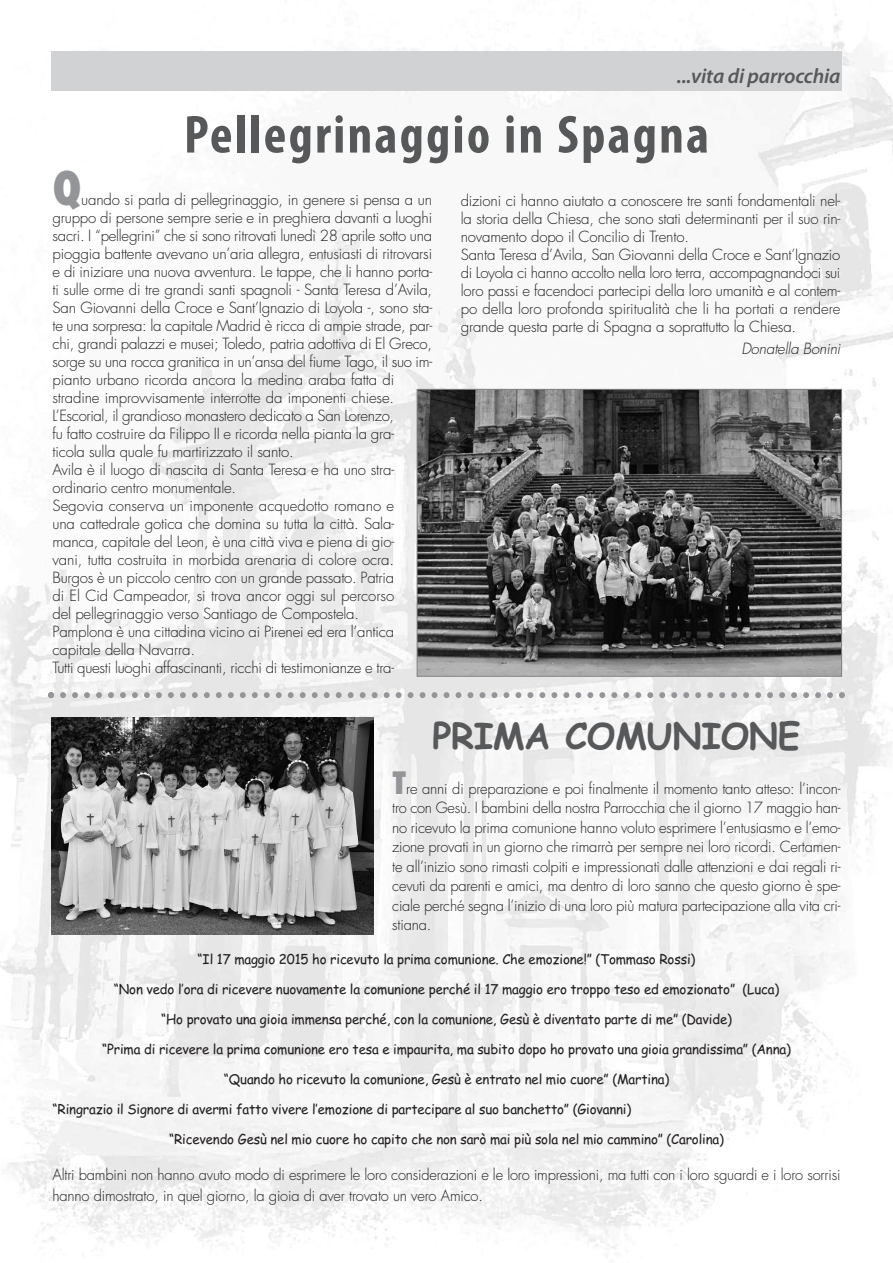
<style>
.page{position:relative;width:893px;height:1263px;background:#fff}
.page>*{position:absolute;margin:0;border:0;box-sizing:border-box;transform-origin:0 0}
.t1{font:700 condensed 54px "Myriad Pro";letter-spacing:.04em;color:#57585a}
.t2{font:800 condensed 45px "Futura";color:#939598}
.t3{font:700 36px "Comic Sans MS";letter-spacing:-.01em;color:#57585a}
.t4{font:italic 600 21px "Myriad Pro";letter-spacing:-.01em;color:#57585a}
.t5{font:300 15px/18px "Futura";letter-spacing:-.015em;color:#231f20}
.t6{font:italic 300 15px "Futura";letter-spacing:-.01em;color:#231f20}
.t7{font:13.5px "Comic Sans MS";letter-spacing:-.01em;color:#231f20}
.s1{font-weight:800;font-stretch:condensed;font-size:30px;color:#939598}
</style>
<div class="page">
<img style="left:0;top:14px;width:893px;height:1243px">
<div style="left:51px;top:51px;width:791px;height:39px;background:#d1d2d4"></div>
<img style="left:419px;top:391px;width:421px;height:284px">
<div style="left:417px;top:389px;width:425px;height:288px;border:1px solid #808285"></div>
<img style="left:51px;top:717px;width:323px;height:217px">
<svg style="left:48px;top:692px;width:797px;height:6px"></svg>
<h3 class="t4" style="left:677px;top:68px;width:165px">...vita di parrocchia</h3>
<h1 class="t1" style="left:184px;top:116px;width:526px">Pellegrinaggio in Spagna</h1>
<h2 class="t2" style="left:53px;top:169px;width:31px">Q</h2>
<p class="t5" style="left:53px;top:192px;width:381px;text-indent:29px">uando si parla di pellegrinaggio, in genere si pensa a un gruppo di persone sempre serie e in preghiera davanti a luoghi sacri. I “pellegrini” che si sono ritrovati lunedì 28 aprile sotto una pioggia battente avevano un’aria allegra, entusiasti di ritrovarsi e di iniziare una nuova avventura. Le tappe, che li hanno porta&shy;ti sulle orme di tre grandi santi spagnoli - Santa Teresa d’Avila, San Giovanni della Croce e Sant’Ignazio di Loyola -, sono sta&shy;te una sorpresa: la capitale Madrid è ricca di ampie strade, par&shy;chi, grandi palazzi e musei; Toledo, patria adottiva di El Greco, sorge su una rocca granitica in un’ansa del fiume Tago, il suo im&shy;pianto urbano ricorda ancora la medina araba fatta di stradine improvvisamente interrotte da imponenti chiese.<br>L’Escorial, il grandioso monastero dedicato a San Lorenzo,<br>fu fatto costruire da Filippo II e ricorda nella pianta la gra-<br>ticola sulla quale fu martirizzato il santo.<br>Avila è il luogo di nascita di Santa Teresa e ha uno stra&shy;ordinario centro monumentale.<br>Segovia conserva un imponente acquedotto romano e<br>una cattedrale gotica che domina su tutta la città. Sala&shy;manca, capitale del Leon, è una città viva e piena di gio-<br>vani, tutta costruita in morbida arenaria di colore ocra.<br>Burgos è un piccolo centro con un grande passato. Patria<br>di El Cid Campeador, si trova ancor oggi sul percorso<br>del pellegrinaggio verso Santiago de Compostela.<br>Pamplona è una cittadina vicino ai Pirenei ed era l’antica capitale della Navarra.<br>Tutti questi luoghi affascinanti, ricchi di testimonianze e tra-</p>
<p class="t5" style="left:461px;top:193px;width:381px">dizioni ci hanno aiutato a conoscere tre santi fondamentali nel&shy;la storia della Chiesa, che sono stati determinanti per il suo rin&shy;novamento dopo il Concilio di Trento.<br>Santa Teresa d’Avila, San Giovanni della Croce e Sant’Ignazio di Loyola ci hanno accolto nella loro terra, accompagnandoci sui loro passi e facendoci partecipi della loro umanità e al contem&shy;po della loro profonda spiritualità che li ha portati a rendere grande questa parte di Spagna a soprattutto la Chiesa.</p>
<p class="t6" style="left:741px;top:342px;width:101px">Donatella Bonini</p>
<h3 class="t3" style="left:432px;top:715px;width:369px">PRIMA COMUNIONE</h3>
<p class="t5" style="left:392px;top:780px;width:450px;line-height:19.5px;text-align:justify"><span class="s1">T</span>re anni di preparazione e poi finalmente il momento tanto atteso: l’incon&shy;tro con Gesù. I bambini della nostra Parrocchia che il giorno 17 maggio han&shy;no ricevuto la prima comunione hanno voluto esprimere l’entusiasmo e l’emo&shy;zione provati in un giorno che rimarrà per sempre nei loro ricordi. Certamen&shy;te all’inizio sono rimasti colpiti e impressionati dalle attenzioni e dai regali ri&shy;cevuti da parenti e amici, ma dentro di loro sanno che questo giorno è spe&shy;ciale perché segna l’inizio di una loro più matura partecipazione alla vita cri&shy;stiana.</p>
<p class="t7" style="left:198px;top:951px;width:499px">“Il 17 maggio 2015 ho ricevuto la prima comunione. Che emozione!” (Tommaso Rossi)</p>
<p class="t7" style="left:114px;top:981px;width:667px">“Non vedo l’ora di ricevere nuovamente la comunione perché il 17 maggio ero troppo teso ed emozionato” (Luca)</p>
<p class="t7" style="left:161px;top:1011px;width:572px">“Ho provato una gioia immensa perché, con la comunione, Gesù è diventato parte di me” (Davide)</p>
<p class="t7" style="left:102px;top:1041px;width:690px">“Prima di ricevere la prima comunione ero tesa e impaurita, ma subito dopo ho provato una gioia grandissima” (Anna)</p>
<p class="t7" style="left:224px;top:1071px;width:447px">“Quando ho ricevuto la comunione, Gesù è entrato nel mio cuore” (Martina)</p>
<p class="t7" style="left:53px;top:1101px;width:580px">“Ringrazio il Signore di avermi fatto vivere l’emozione di partecipare al suo banchetto” (Giovanni)</p>
<p class="t7" style="left:169px;top:1131px;width:556px">“Ricevendo Gesù nel mio cuore ho capito che non sarò mai più sola nel mio cammino” (Carolina)</p>
<p class="t5" style="left:53px;top:1165px;width:789px;line-height:21px">Altri bambini non hanno avuto modo di esprimere le loro considerazioni e le loro impressioni, ma tutti con i loro sguardi e i loro sorrisi hanno dimostrato, in quel giorno, la gioia di aver trovato un vero Amico.</p>
</div>
